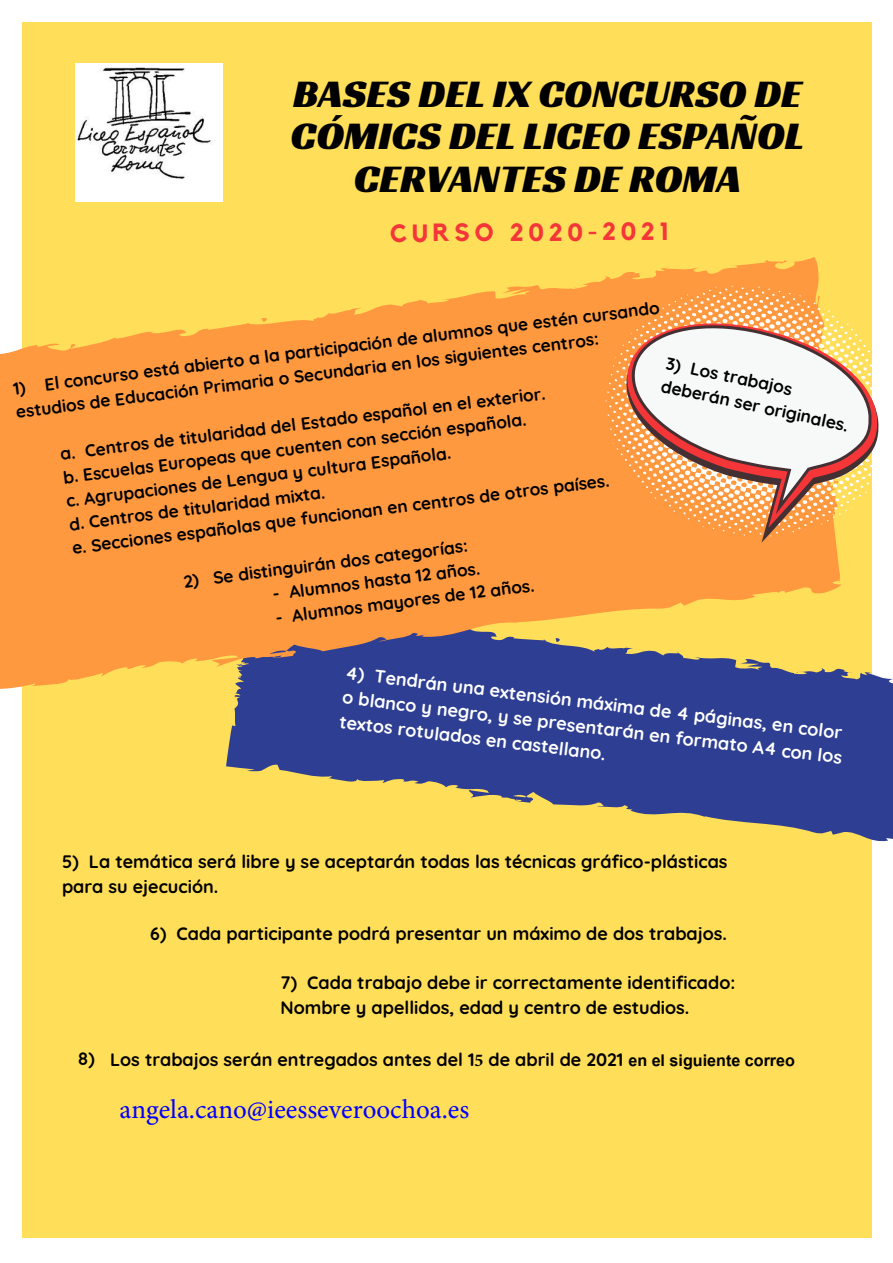
<style>
.page{position:relative;width:893px;height:1263px;background:#fff}
.page>*{position:absolute;margin:0;border:0;box-sizing:border-box;transform-origin:0 0}
.t1{font:40.5px/42.8px "Racing Sans One";color:#000;text-align:center}
.t2{font:27px "Minion Pro";color:#00f}
.t3{font:700 24.83px "Kollektif";letter-spacing:.185em;color:#f43639}
.t4{font:700 18px/24.8px "Quicksand";color:#000}
.t5{font:700 18px/24.9px "Quicksand";color:#fff}
.t6{font:700 17.25px/23.7px "Quicksand";color:#000}
.s1{font-family:"Minion Pro"}
.s2{font-family:"Utsaah";font-size:22.5px}
</style>
<div class="page">
<div style="left:23px;top:23px;width:848px;height:1215px;background:#ffde59"></div>
<svg style="left:226px;top:592px;width:667px;height:270px;fill:#2e3e92"></svg>
<svg style="left:0;top:248px;width:858px;height:455px;fill:#ff9940"></svg>
<svg style="left:583px;top:260px;width:289px;height:302px;fill:#ff9940"></svg>
<svg style="left:597px;top:305px;width:275px;height:257px;background:#ffa042"></svg>
<svg style="left:600px;top:303px;width:272px;height:242px;background:#fda145"></svg>
<svg style="left:607px;top:306px;width:272px;height:224px;background:#efbe95"></svg>
<img style="left:75px;top:64px;width:148px;height:138px">
<p class="t1" style="left:290px;top:71px;width:515px">BASES DEL IX CONCURSO DE<br>CÓMICS DEL LICEO ESPAÑOL<br>CERVANTES DE ROMA</p>
<p class="t3" style="left:390px;top:221px;width:280px">CURSO 2020-2021</p>
<p class="t6" style="left:12px;top:375px;width:653px;rotate:-7deg">1) El concurso está abierto a la participación de alumnos que estén cursando estudios de Educación Primaria o Secundaria en los siguientes centros:</p>
<p class="t6" style="left:669px;top:351px;width:192px;rotate:12deg">3) Los trabajos deberán ser originales.</p>
<p class="t6" style="left:59px;top:441px;width:490px;rotate:-7deg">a. Centros de titularidad del Estado español en el exterior.</p>
<p class="t6" style="left:62px;top:465px;width:468px;rotate:-7deg">b. Escuelas Europeas que cuenten con sección española.</p>
<p class="t6" style="left:65px;top:488px;width:389px;rotate:-7deg">c. Agrupaciones de Lengua y cultura Española.</p>
<p class="t6" style="left:71px;top:535px;width:543px;rotate:-7deg">e. Secciones españolas que funcionan en centros de otros países.</p>
<p class="t6" style="left:68px;top:512px;width:259px;rotate:-7deg">d. Centros de titularidad mixta.</p>
<p class="t6" style="left:182px;top:569px;width:288px;rotate:-7deg">2) Se distinguirán dos categorías:</p>
<p class="t6" style="left:271px;top:582px;width:210px;rotate:-7deg">- Alumnos hasta 12 años.</p>
<p class="t6" style="left:274px;top:605px;width:262px;rotate:-7deg">- Alumnos mayores de 12 años.</p>
<p class="t5" style="left:347px;top:659px;width:504px;rotate:7deg">4) Tendrán una extensión máxima de 4 páginas, en color o blanco y negro, y se presentarán en formato A4 con los textos rotulados en castellano.</p>
<p class="t4" style="left:62px;top:849px;width:667px">5) La temática será libre y se aceptarán todas las técnicas gráfico-plásticas para su ejecución.</p>
<p class="t4" style="left:150px;top:920px;width:578px">6) Cada participante podrá presentar un máximo de dos trabajos.</p>
<p class="t4" style="left:280px;top:970px;width:456px">7) Cada trabajo debe ir correctamente identificado:<br>Nombre y apellidos, edad y centro de estudios.</p>
<p class="t4" style="left:78px;top:1047px;width:718px">8) Los trabajos serán entregados antes del 1<span class="s1">5</span> de abril de 2021 <span class="s2">en el siguiente correo</span></p>
<h2 class="t2" style="left:119px;top:1091px;width:351px">angela.cano@ieesseveroochoa.es</h2>
</div>
